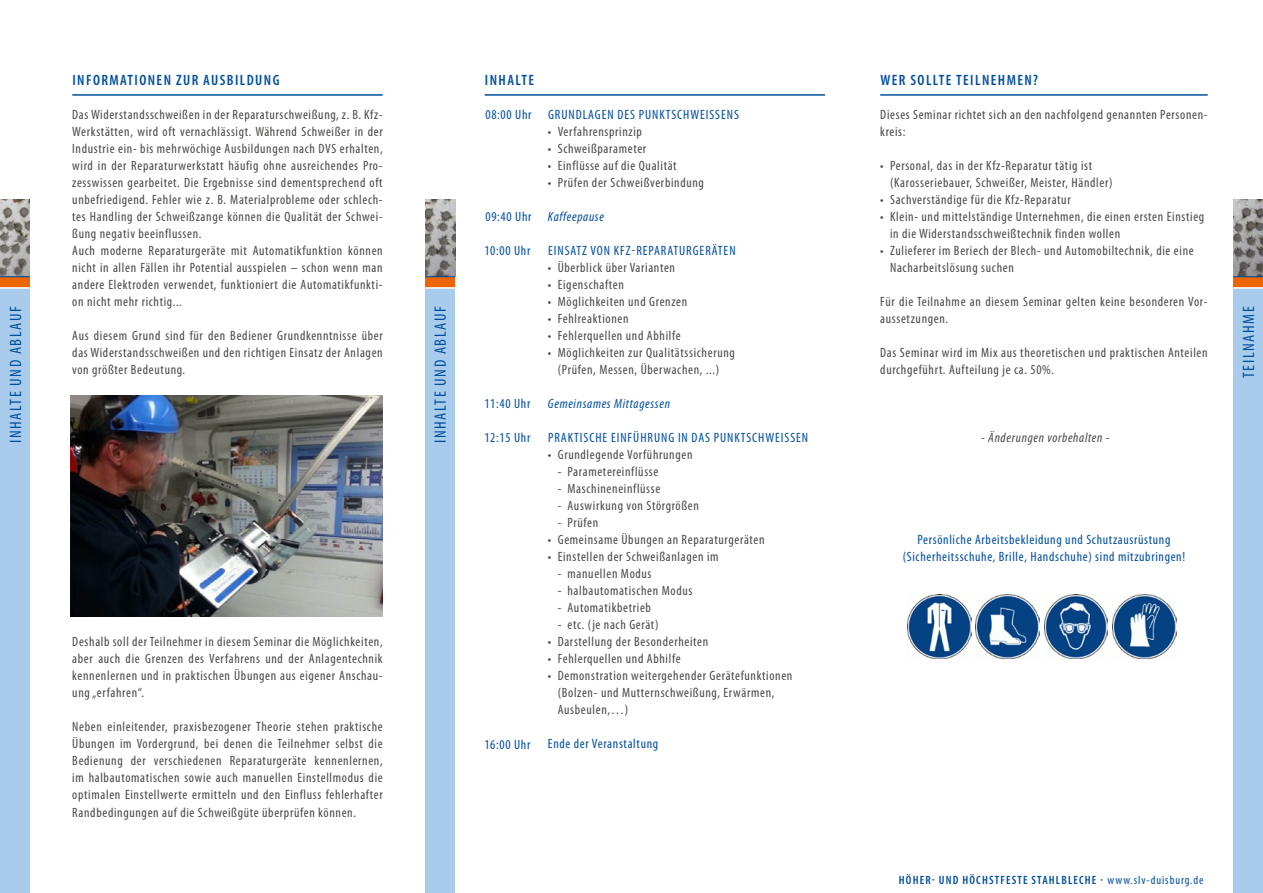
<style>
.page{position:relative;width:1263px;height:893px;background:#fff}
.page>*{position:absolute;margin:0;border:0;box-sizing:border-box;transform-origin:0 0}
.t1{font:condensed 16.5px "Myriad Pro";letter-spacing:.1em;color:#004e9e}
.t2{font:600 condensed 15px "Myriad Pro";letter-spacing:.095em;color:#004e9e}
.t3{font:condensed 13.5px/17px "Myriad Pro";letter-spacing:.05em;color:#484847}
.t4{font:condensed 13.5px/17px "Myriad Pro";letter-spacing:.05em;color:#004e9e;text-align:center}
.t5{font:condensed 13.5px "Myriad Pro";letter-spacing:.07em;color:#004e9e}
.t6{font:italic condensed 13.5px "Myriad Pro";letter-spacing:.05em;color:#004e9e}
.t7{font:italic condensed 13.5px "Myriad Pro";letter-spacing:.05em;color:#484847}
.t8{font:600 condensed 12px "Myriad Pro";letter-spacing:.095em;color:#004e9e}
.s1{font-weight:400}
</style>
<div class="page">
<div style="left:0;top:276px;width:30px;height:617px;background:#a9cced"></div>
<div style="left:425px;top:276px;width:30px;height:617px;background:#a9cced"></div>
<div style="left:1233px;top:276px;width:30px;height:617px;background:#a9cced"></div>
<img style="left:0;top:200px;width:30px;height:76px">
<img style="left:425px;top:200px;width:30px;height:76px">
<img style="left:1233px;top:200px;width:30px;height:76px">
<div style="left:0;top:277px;width:30px;height:10px;background:#ec6500"></div>
<div style="left:425px;top:277px;width:30px;height:10px;background:#ec6500"></div>
<div style="left:1233px;top:277px;width:30px;height:10px;background:#ec6500"></div>
<hr style="left:0;top:276px;width:30px;height:1px;background:#004e9e">
<hr style="left:425px;top:276px;width:30px;height:1px;background:#004e9e">
<hr style="left:1233px;top:276px;width:30px;height:1px;background:#004e9e">
<hr style="left:0;top:287px;width:30px;height:2px;background:#fff">
<hr style="left:425px;top:287px;width:30px;height:2px;background:#fff">
<hr style="left:1233px;top:287px;width:30px;height:2px;background:#fff">
<hr style="left:485px;top:94px;width:340px;height:2px;background:#004e9e">
<hr style="left:880px;top:94px;width:328px;height:2px;background:#004e9e">
<hr style="left:72px;top:94px;width:311px;height:2px;background:#004e9e">
<img style="left:1044px;top:595px;width:64px;height:64px">
<img style="left:976px;top:595px;width:63px;height:64px">
<img style="left:1113px;top:595px;width:63px;height:64px">
<img style="left:907px;top:595px;width:64px;height:64px">
<img style="left:71px;top:396px;width:312px;height:221px">
<p class="t2" style="left:880px;top:71px;width:159px">WER SOLLTE TEILNEHMEN?</p>
<p class="t2" style="left:72px;top:71px;width:209px">INFORMATIONEN ZUR AUSBILDUNG</p>
<p class="t3" style="left:72px;top:106px;width:312px">Das Widerstandsschweißen in der Reparaturschweißung, z. B. Kfz-Werkstätten, wird oft vernachlässigt. Während Schweißer in der Industrie ein- bis mehrwöchige Ausbildungen nach DVS erhalten, wird in der Reparaturwerkstatt häufig ohne ausreichendes Pro&shy;zesswissen gearbeitet. Die Ergebnisse sind dementsprechend oft unbefriedigend. Fehler wie z. B. Materialprobleme oder schlech&shy;tes Handling der Schweißzange können die Qualität der Schwei&shy;ßung negativ beeinflussen.<br>Auch moderne Reparaturgeräte mit Automatikfunktion können nicht in allen Fällen ihr Potential ausspielen – schon wenn man andere Elektroden verwendet, funktioniert die Automatikfunkti&shy;on nicht mehr richtig...</p>
<p class="t3" style="left:72px;top:327px;width:312px;text-align:justify">Aus diesem Grund sind für den Bediener Grundkenntnisse über das Widerstandsschweißen und den richtigen Einsatz der Anlagen von größter Bedeutung.</p>
<p class="t2" style="left:485px;top:71px;width:51px">INHALTE</p>
<p class="t3" style="left:880px;top:106px;width:329px">Dieses Seminar richtet sich an den nachfolgend genannten Personen&shy;kreis:</p>
<p class="t3" style="left:890px;top:157px;width:224px;text-indent:-10px">• Personal, das in der Kfz-Reparatur tätig ist (Karosseriebauer, Schweißer, Meister, Händler)</p>
<p class="t3" style="left:880px;top:191px;width:192px">• Sachverständige für die Kfz-Reparatur</p>
<p class="t3" style="left:890px;top:208px;width:316px;text-indent:-10px">• Klein- und mittelständige Unternehmen, die einen ersten Einstieg in die Widerstandsschweißtechnik finden wollen</p>
<p class="t3" style="left:890px;top:242px;width:305px;text-indent:-10px">• Zulieferer im Beriech der Blech- und Automobiltechnik, die eine<br>Nacharbeitslösung suchen</p>
<p class="t3" style="left:880px;top:293px;width:329px">Für die Teilnahme an diesem Seminar gelten keine besonderen Vor&shy;aussetzungen.</p>
<p class="t3" style="left:880px;top:344px;width:329px">Das Seminar wird im Mix aus theoretischen und praktischen Anteilen durchgeführt. Aufteilung je ca. 50%.</p>
<p class="t4" style="left:486px;top:106px;width:47px">08:00 Uhr</p>
<p class="t5" style="left:548px;top:106px;width:192px">GRUNDLAGEN DES PUNKTSCHWEISSENS</p>
<p class="t3" style="left:548px;top:123px;width:96px">• Verfahrensprinzip</p>
<p class="t3" style="left:548px;top:140px;width:100px">• Schweißparameter</p>
<p class="t3" style="left:548px;top:157px;width:130px">• Einflüsse auf die Qualität</p>
<p class="t3" style="left:548px;top:174px;width:158px">• Prüfen der Schweißverbindung</p>
<p class="t6" style="left:548px;top:209px;width:58px">Kaffeepause</p>
<p class="t5" style="left:548px;top:243px;width:189px">EINSATZ VON KFZ-REPARATURGERÄTEN</p>
<p class="t3" style="left:548px;top:259px;width:129px">• Überblick über Varianten</p>
<p class="t3" style="left:548px;top:276px;width:78px">• Eigenschaften</p>
<p class="t3" style="left:548px;top:293px;width:141px">• Möglichkeiten und Grenzen</p>
<p class="t3" style="left:548px;top:310px;width:82px">• Fehlreaktionen</p>
<p class="t3" style="left:548px;top:327px;width:134px">• Fehlerquellen und Abhilfe</p>
<p class="t3" style="left:548px;top:344px;width:188px;text-align:center">• Möglichkeiten zur Qualitätssicherung (Prüfen, Messen, Überwachen, ...)</p>
<p class="t6" style="left:548px;top:396px;width:123px">Gemeinsames Mittagessen</p>
<p class="t5" style="left:548px;top:430px;width:262px">PRAKTISCHE EINFÜHRUNG IN DAS PUNKTSCHWEISSEN</p>
<p class="t3" style="left:548px;top:446px;width:146px">• Grundlegende Vorführungen</p>
<p class="t3" style="left:558px;top:463px;width:102px">- Parametereinflüsse</p>
<p class="t3" style="left:558px;top:480px;width:104px">- Maschineneinflüsse</p>
<p class="t3" style="left:558px;top:497px;width:143px">- Auswirkung von Störgrößen</p>
<p class="t3" style="left:558px;top:514px;width:42px">- Prüfen</p>
<p class="t3" style="left:548px;top:531px;width:218px">• Gemeinsame Übungen an Reparaturgeräten</p>
<p class="t3" style="left:548px;top:548px;width:172px">• Einstellen der Schweißanlagen im</p>
<p class="t3" style="left:558px;top:565px;width:95px">- manuellen Modus</p>
<p class="t3" style="left:558px;top:582px;width:136px">- halbautomatischen Modus</p>
<p class="t3" style="left:558px;top:599px;width:95px">- Automatikbetrieb</p>
<p class="t3" style="left:558px;top:616px;width:102px">- etc. (je nach Gerät)</p>
<p class="t3" style="left:548px;top:633px;width:162px">• Darstellung der Besonderheiten</p>
<p class="t3" style="left:548px;top:650px;width:134px">• Fehlerquellen und Abhilfe</p>
<p class="t3" style="left:558px;top:667px;width:236px;text-indent:-10px">• Demonstration weitergehender Gerätefunktionen (Bolzen- und Mutternschweißung, Erwärmen,<br>Ausbeulen,…)</p>
<p class="t4" style="left:548px;top:735px;width:112px">Ende der Veranstaltung</p>
<p class="t4" style="left:486px;top:208px;width:47px">09:40 Uhr</p>
<p class="t4" style="left:484px;top:242px;width:47px">10:00 Uhr</p>
<p class="t1" style="left:6px;top:443px;width:139px;rotate:-90deg">INHALTE UND ABLAUF</p>
<p class="t1" style="left:430px;top:443px;width:139px;rotate:-90deg">INHALTE UND ABLAUF</p>
<p class="t1" style="left:1239px;top:378px;width:74px;rotate:-90deg">TEILNAHME</p>
<p class="t4" style="left:484px;top:395px;width:47px">11:40 Uhr</p>
<p class="t4" style="left:484px;top:429px;width:47px">12:15 Uhr</p>
<p class="t7" style="left:981px;top:430px;width:130px">- Änderungen vorbehalten -</p>
<p class="t4" style="left:903px;top:531px;width:284px">Persönliche Arbeitsbekleidung und Schutzausrüstung (Sicherheitsschuhe, Brille, Handschuhe) sind mitzubringen!</p>
<p class="t3" style="left:72px;top:633px;width:312px;text-align:justify">Deshalb soll der Teilnehmer in diesem Seminar die Möglichkeiten, aber auch die Grenzen des Verfahrens und der Anlagentechnik kennenlernen und in praktischen Übungen aus eigener Anschau&shy;ung „erfahren“.</p>
<p class="t3" style="left:72px;top:718px;width:312px;text-align:justify">Neben einleitender, praxisbezogener Theorie stehen praktische Übungen im Vordergrund, bei denen die Teilnehmer selbst die Bedienung der verschiedenen Reparaturgeräte kennenlernen, im halbautomatischen sowie auch manuellen Einstellmodus die optimalen Einstellwerte ermitteln und den Einfluss fehlerhafter Randbedingungen auf die Schweißgüte überprüfen können.</p>
<p class="t4" style="left:484px;top:735px;width:47px">16:00 Uhr</p>
<p class="t8" style="left:899px;top:873px;width:306px">HÖHER- UND HÖCHSTFESTE STAHLBLECHE · <span class="s1">www.slv-duisburg.de</span></p>
</div>
